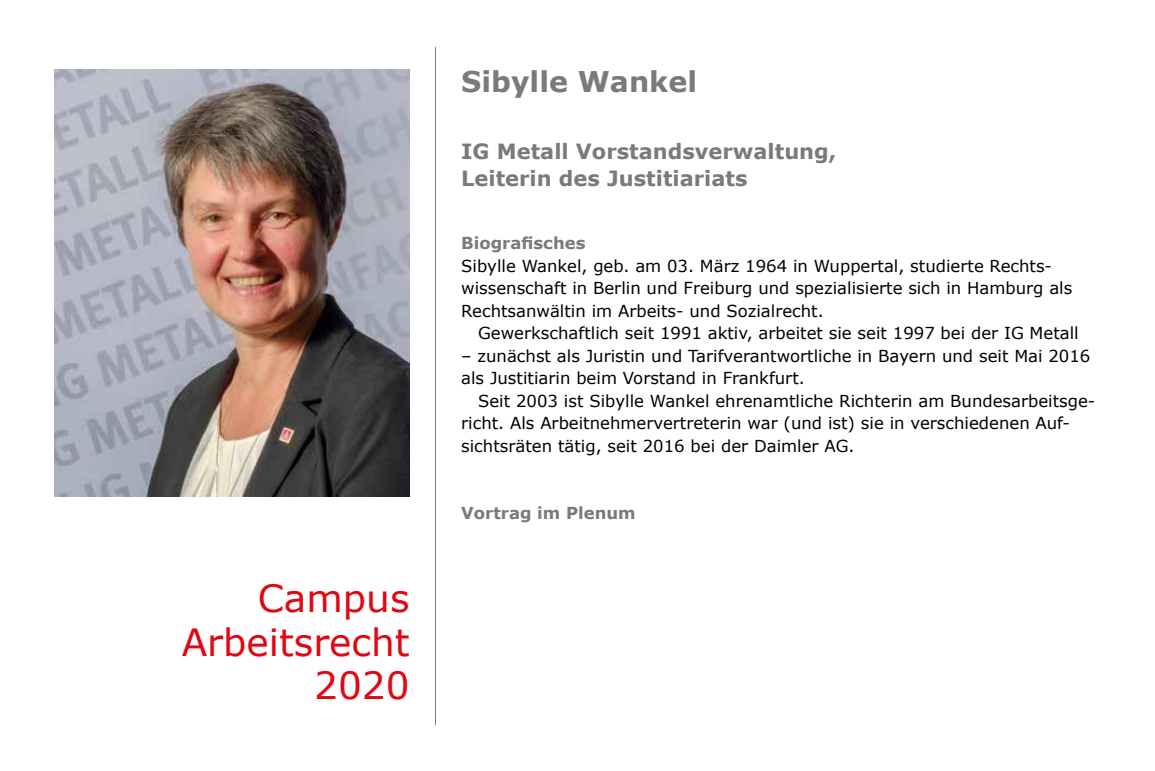
<style>
.page{position:relative;width:1155px;height:771px;background:#fff}
.page>*{position:absolute;margin:0;border:0;box-sizing:border-box;transform-origin:0 0}
.t1{font:37.5px/43.5px "Verdana";color:#e30613;text-align:right}
.t2{font:700 28.5px "Verdana";color:#7a7a7a}
.t3{font:700 21px/27px "Verdana";color:#7a7a7a}
.t4{font:16.5px/22.5px "Verdana";color:#000}
.t5{font:700 16.5px "Verdana";color:#7a7a7a}
</style>
<div class="page">
<hr style="left:435px;top:47px;width:1px;height:677px;background:#7a7a7a">
<img style="left:54px;top:69px;width:355px;height:428px">
<h1 class="t1" style="left:182px;top:577px;width:229px">Campus<br>Arbeitsrecht<br>2020</h1>
<h2 class="t2" style="left:461px;top:63px;width:237px">Sibylle Wankel</h2>
<p class="t3" style="left:461px;top:138px;width:377px">IG Metall Vorstandsverwaltung,<br>Leiterin des Justitiariats</p>
<p class="t5" style="left:461px;top:233px;width:126px">Biografisches</p>
<p class="t4" style="left:461px;top:255px;width:613px">Sibylle Wankel, geb. am 03. März 1964 in Wuppertal, studierte Rechts&shy;wissenschaft in Berlin und Freiburg und spezialisierte sich in Hamburg als<br>Rechtsanwältin im Arbeits- und Sozialrecht.</p>
<p class="t4" style="left:478px;top:322px;width:602px">Gewerkschaftlich seit 1991 aktiv, arbeitet sie seit 1997 bei der IG Metall</p>
<p class="t4" style="left:461px;top:345px;width:631px">– zunächst als Juristin und Tarifverantwortliche in Bayern und seit Mai 2016 als Justitiarin beim Vorstand in Frankfurt.</p>
<p class="t4" style="left:461px;top:390px;width:636px;text-indent:17px">Seit 2003 ist Sibylle Wankel ehrenamtliche Richterin am Bundesarbeitsge&shy;richt. Als Arbeitnehmervertreterin war (und ist) sie in verschiedenen Auf&shy;sichtsräten tätig, seit 2016 bei der Daimler AG.</p>
<p class="t5" style="left:461px;top:503px;width:176px">Vortrag im Plenum</p>
</div>
